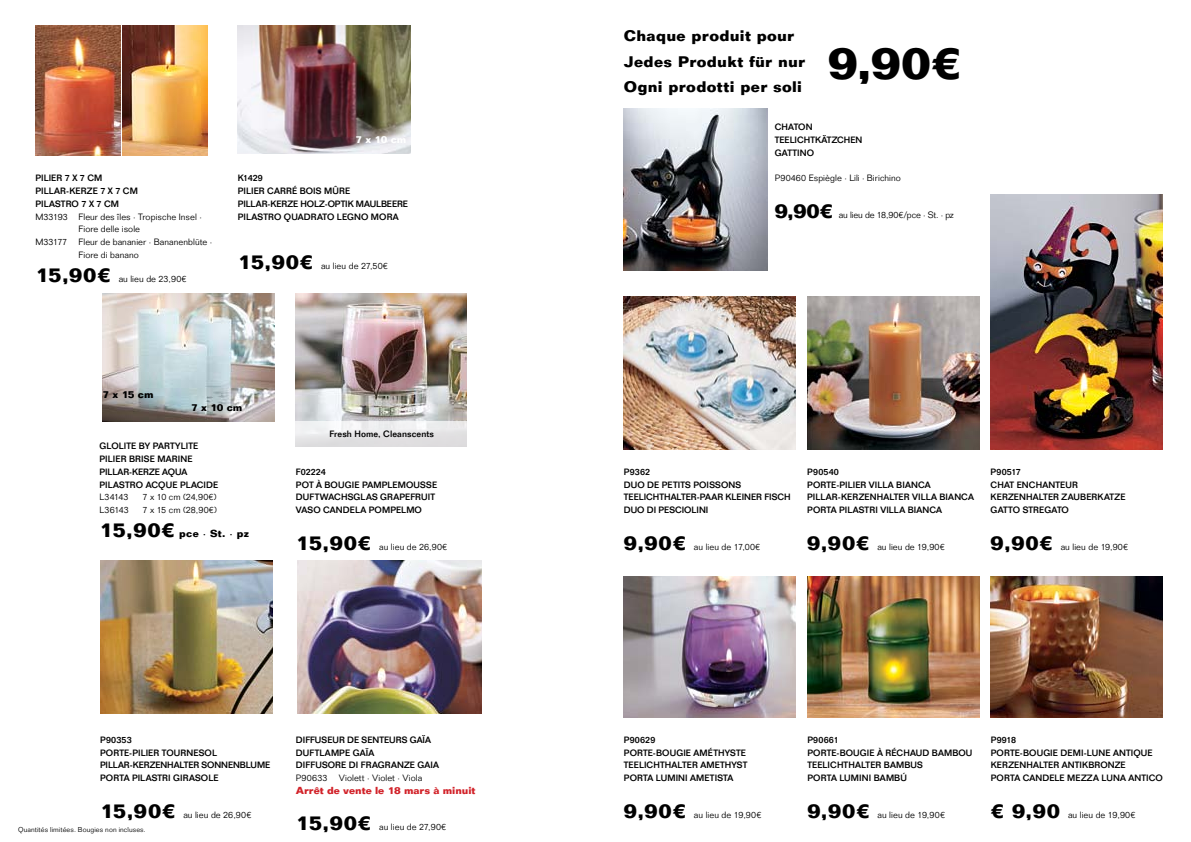
<style>
.page{position:relative;width:1191px;height:842px;background:#fff}
.page>*{position:absolute;margin:0;border:0;box-sizing:border-box;transform-origin:0 0}
.t1{font:700 45px "Folio Std";color:#000}
.t2{font:700 20px "Folio Std";letter-spacing:.035em;color:#000}
.t3{font:700 15px/25.5px "Folio Std";letter-spacing:.025em;color:#000}
.t4{font:700 10px "Folio Std";letter-spacing:.005em;color:#000}
.t5{font:700 10px "Folio Std";color:#d2232a}
.t6{font:700 10px "Folio Std";color:#fff}
.t7{font:500 9px/12.8px "Folio Std";letter-spacing:.01em;color:#000}
.t8{font:300 9px "Folio Std";letter-spacing:.01em;color:#000}
.t9{font:300 9px "Folio Std";letter-spacing:-.01em;color:#000}
.t10{font:300 7px "Folio Std";letter-spacing:.015em;color:#000}
.s1{font-size:20px}
</style>
<div class="page">
<img style="left:296px;top:293px;width:171px;height:128px">
<img style="left:100px;top:561px;width:172px;height:153px">
<svg style="left:295px;top:421px;width:172px;height:26px;fill:#e7e6e8"></svg>
<img style="left:297px;top:561px;width:185px;height:153px">
<img style="left:103px;top:293px;width:172px;height:128px">
<img style="left:238px;top:26px;width:172px;height:127px">
<img style="left:36px;top:25px;width:84px;height:131px">
<img style="left:122px;top:25px;width:86px;height:131px">
<img style="left:623px;top:296px;width:173px;height:153px">
<img style="left:990px;top:194px;width:172px;height:255px">
<img style="left:807px;top:296px;width:172px;height:153px">
<img style="left:623px;top:577px;width:173px;height:140px">
<img style="left:624px;top:109px;width:143px;height:162px">
<img style="left:807px;top:577px;width:172px;height:140px">
<img style="left:990px;top:577px;width:172px;height:140px">
<p class="t7" style="left:35px;top:172px;width:104px">PILIER 7 X 7 CM<br>PILLAR-KERZE 7 X 7 CM<br>PILASTRO 7 X 7 CM</p>
<p class="t8" style="left:35px;top:211px;width:168px">M33193 Fleur des îles · Tropische Insel ·</p>
<p class="t8" style="left:78px;top:224px;width:63px">Fiore delle isole</p>
<p class="t8" style="left:35px;top:237px;width:178px">M33177 Fleur de bananier · Bananenblüte ·</p>
<p class="t8" style="left:78px;top:249px;width:62px">Fiore di banano</p>
<h2 class="t2" style="left:35px;top:262px;width:77px">15,90€</h2>
<p class="t8" style="left:119px;top:273px;width:69px">au lieu de 23,90€</p>
<p class="t6" style="left:355px;top:133px;width:52px">7 x 10 cm</p>
<p class="t7" style="left:238px;top:172px;width:172px">K1429<br>PILIER CARRÉ BOIS MÛRE<br>PILLAR-KERZE HOLZ-OPTIK MAULBEERE<br>PILASTRO QUADRATO LEGNO MORA</p>
<h2 class="t2" style="left:238px;top:249px;width:77px">15,90€</h2>
<p class="t8" style="left:321px;top:260px;width:68px">au lieu de 27,50€</p>
<p class="t4" style="left:103px;top:389px;width:52px">7 x 15 cm</p>
<p class="t4" style="left:191px;top:401px;width:52px">7 x 10 cm</p>
<p class="t7" style="left:100px;top:440px;width:7px">GLOLITE</p>
<p class="t7" style="left:100px;top:440px;width:120px;text-indent:39px">BY PARTYLITE<br>PILIER BRISE MARINE<br>PILLAR-KERZE AQUA<br>PILASTRO ACQUE PLACIDE</p>
<p class="t8" style="left:100px;top:492px;width:30px">L34143</p>
<p class="t8" style="left:143px;top:492px;width:75px">7 x 10 cm (24,90€)</p>
<p class="t8" style="left:100px;top:505px;width:31px">L36143</p>
<p class="t8" style="left:143px;top:505px;width:76px">7 x 15 cm (28,90€)</p>
<p class="t4" style="left:100px;top:527px;width:151px"><span class="s1">15,90€</span> pce · St. · pz</p>
<p class="t7" style="left:329px;top:427px;width:106px">FRESH HOME, CLEANSCENTS</p>
<p class="t7" style="left:296px;top:465px;width:141px">F02224<br>POT À BOUGIE PAM PLEMOUSSE<br>DUFTWACHSGLAS GRAPEFRUIT<br>VASO CANDELA POMPELMO</p>
<h2 class="t2" style="left:296px;top:530px;width:77px">15,90€</h2>
<p class="t8" style="left:379px;top:541px;width:70px">au lieu de 26,90€</p>
<p class="t7" style="left:100px;top:733px;width:172px">P90353<br>PORTE-PILIER TOURNESOL<br>PILLAR-KERZENHALTER SONNENBLUME<br>PORTA PILASTRI GIRASOLE</p>
<h2 class="t2" style="left:100px;top:798px;width:77px">15,90€</h2>
<p class="t8" style="left:183px;top:809px;width:70px">au lieu de 26,90€</p>
<p class="t10" style="left:18px;top:825px;width:129px">Quantités limitées. Bougies non incluses.</p>
<p class="t7" style="left:296px;top:733px;width:145px">DIFFUSEUR DE SENTEURS GAÏA<br>DUFTLAMPE GAÏA<br>DIFFUSORE DI FRAGRANZE GAIA</p>
<p class="t8" style="left:296px;top:772px;width:33px">P90633</p>
<p class="t8" style="left:339px;top:772px;width:85px">Violett · Violet · Viola</p>
<p class="t5" style="left:296px;top:784px;width:181px">Arrêt de vente le 18 mars à minuit</p>
<h2 class="t2" style="left:296px;top:811px;width:77px">15,90€</h2>
<p class="t8" style="left:379px;top:822px;width:68px">au lieu de 27,90€</p>
<h3 class="t3" style="left:624px;top:23px;width:183px">Chaque produit pour<br>Jedes Produkt für nur<br>Ogni prodotti per soli</h3>
<h1 class="t1" style="left:828px;top:36px;width:135px">9,90€</h1>
<p class="t7" style="left:774px;top:121px;width:89px">CHATON<br>TEELICHTKÄTZCHEN<br>GATTINO</p>
<p class="t8" style="left:774px;top:173px;width:128px">P90460 Espiègle · Lili · Birichino</p>
<h2 class="t2" style="left:774px;top:198px;width:60px">9,90€</h2>
<p class="t9" style="left:839px;top:209px;width:117px">au lieu de 18,90€/pce · St. · pz</p>
<p class="t7" style="left:624px;top:465px;width:168px">P9362<br>DUO DE PETITS POISSONS<br>TEELICHTHALTER-PAAR KLEINER FISCH<br>DUO DI PESCIOLINI</p>
<h2 class="t2" style="left:624px;top:530px;width:64px">9,90€</h2>
<p class="t8" style="left:694px;top:541px;width:68px">au lieu de 17,00€</p>
<p class="t7" style="left:807px;top:465px;width:168px">P90540<br>PORTE-PILIER VILLA BIANCA<br>PILLAR-KERZENHALTER VILLA BIANCA<br>PORTA PILASTRI VILLA BIANCA</p>
<h2 class="t2" style="left:807px;top:530px;width:64px">9,90€</h2>
<p class="t8" style="left:877px;top:541px;width:69px">au lieu de 19,90€</p>
<p class="t7" style="left:990px;top:465px;width:136px">P90517<br>CHAT ENCHANTEUR<br>KERZENHALTER ZAUBERKATZE<br>GATTO STREGATO</p>
<h2 class="t2" style="left:990px;top:530px;width:64px">9,90€</h2>
<p class="t8" style="left:1060px;top:541px;width:69px">au lieu de 19,90€</p>
<p class="t7" style="left:624px;top:733px;width:125px">P90629<br>PORTE-BOUGIE AMÉTHYSTE<br>TEELICHTHALTER AMETHYST<br>PORTA LUMINI AMETISTA</p>
<h2 class="t2" style="left:624px;top:798px;width:64px">9,90€</h2>
<p class="t8" style="left:694px;top:809px;width:69px">au lieu de 19,90€</p>
<p class="t7" style="left:807px;top:733px;width:166px">P90661<br>PORTE-BOUGIE À RÉCHAUD BAMBOU<br>TEELICHTHALTER BAMBUS<br>PORTA LUMINI BAMBÚ</p>
<h2 class="t2" style="left:807px;top:798px;width:64px">9,90€</h2>
<p class="t8" style="left:877px;top:809px;width:69px">au lieu de 19,90€</p>
<p class="t7" style="left:990px;top:733px;width:173px">P9918<br>PORTE-BOUGIE DEMI-LUNE ANTIQUE<br>KERZENHALTER ANTIKBRONZE<br>PORTA CANDELE MEZZA LUNA ANTICO</p>
<h2 class="t2" style="left:990px;top:798px;width:71px">€ 9,90</h2>
<p class="t8" style="left:1068px;top:809px;width:69px">au lieu de 19,90€</p>
</div>
